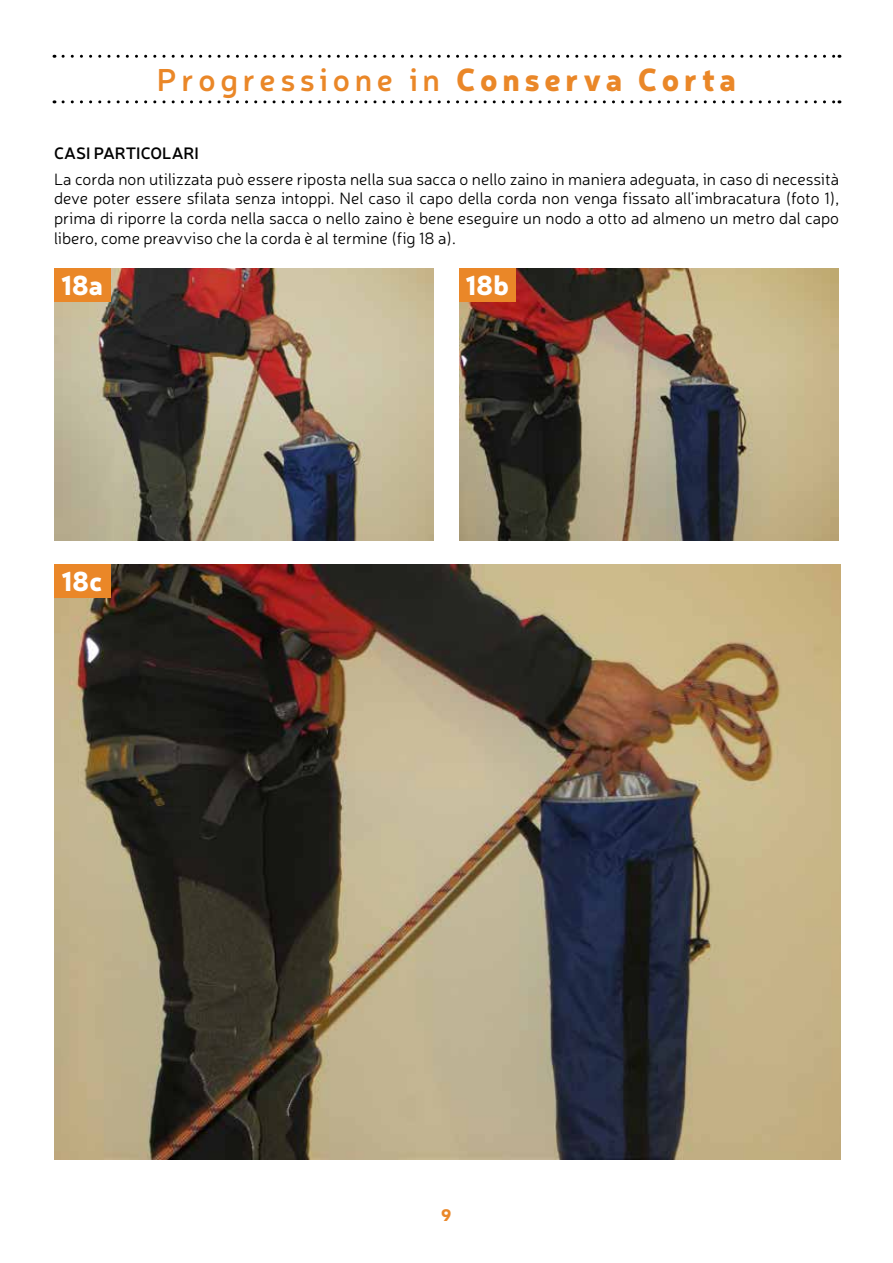
<style>
.page{position:relative;width:893px;height:1263px;background:#fff}
.page>*{position:absolute;margin:0;border:0;box-sizing:border-box;transform-origin:0 0}
.t1{font:600 31.5px "Neris";letter-spacing:.15em;color:#ea8728}
.t2{font:900 27px "Neris";color:#fff}
.t3{font:300 16.5px/19.8px "Neris";color:#000;text-align:justify}
.t4{font:600 16.5px "Neris";color:#000}
.t5{font:900 16.5px "Neris";color:#ea8728}
.s1{font-weight:900}
</style>
<div class="page">
<img style="left:54px;top:268px;width:380px;height:272px">
<img style="left:459px;top:268px;width:380px;height:272px">
<div style="left:54px;top:268px;width:56px;height:34px;background:#ea8728"></div>
<div style="left:459px;top:268px;width:56px;height:34px;background:#ea8728"></div>
<img style="left:54px;top:564px;width:786px;height:596px">
<div style="left:54px;top:564px;width:56px;height:34px;background:#ea8728"></div>
<svg style="left:63px;top:55px;width:777px;height:3px"></svg>
<svg style="left:63px;top:100px;width:777px;height:3px"></svg>
<h1 class="t1" style="left:157px;top:58px;width:581px">Progressione in <span class="s1">Conserva Corta</span></h1>
<p class="t4" style="left:54px;top:141px;width:147px">CASI PARTICOLARI</p>
<p class="t3" style="left:54px;top:168px;width:786px">La corda non utilizzata può essere riposta nella sua sacca o nello zaino in maniera adeguata, in caso di necessità deve poter essere sfilata senza intoppi. Nel caso il capo della corda non venga fissato all’imbracatura (foto 1), prima di riporre la corda nella sacca o nello zaino è bene eseguire un nodo a otto ad almeno un metro dal capo libero, come preavviso che la corda è al termine (fig 18 a).</p>
<h2 class="t2" style="left:61px;top:265px;width:44px">18a</h2>
<h2 class="t2" style="left:466px;top:265px;width:45px">18b</h2>
<h2 class="t2" style="left:62px;top:562px;width:42px">18c</h2>
<p class="t5" style="left:441px;top:1203px;width:12px">9</p>
</div>
